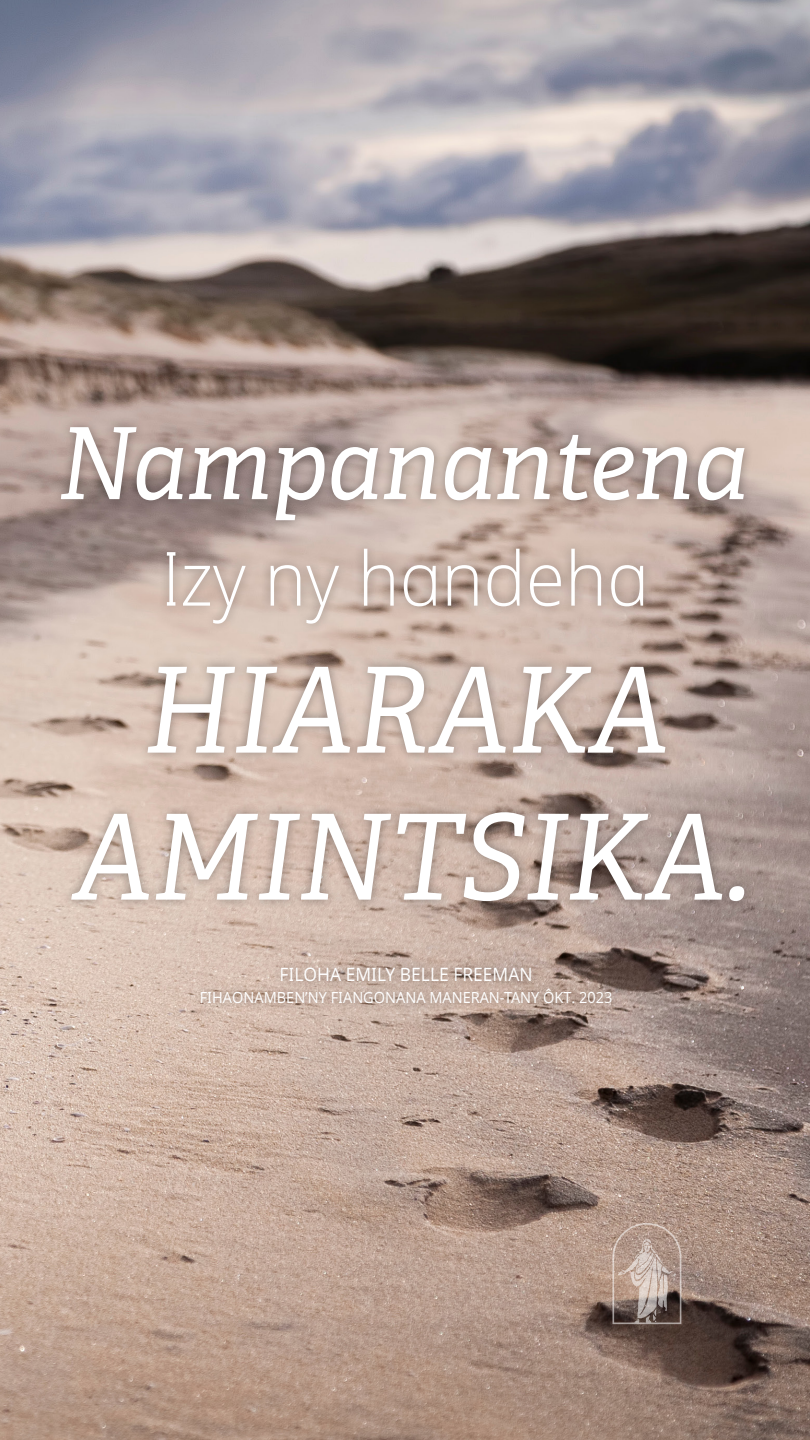
<style>
.page{position:relative;width:810px;height:1440px;background:#fff}
.page>*{position:absolute;margin:0;border:0;box-sizing:border-box;transform-origin:0 0}
.artcl13_p1_figure_image_aside_quote_firs{font:italic 118.57px/147px "Helam Slablds Lat";color:#fff;text-align:center;scale:.95 1}
.artcl13_p1_figure_image_aside_quote_firs-2{font:italic 99.45px "Helam Slablds Lat";color:#fff;scale:.95 1}
.artcl13_p1_figure_image_aside_quote_firs-3{font:300 75px "Dots Solidlds Lat";color:#fff;scale:.95 1}
.artcl13_p1_figure_image_aside_quote_cita{font:18.38px "Dots Solidlds Lat";color:#fff;scale:.95 1}
.artcl13_p1_figure_image_aside_quote_cita-2{font:15.3px "Dots Solidlds Lat";color:#fff;scale:.95 1}
</style>
<div class="page">
<img style="left:0;top:0;width:810px;height:1440px">
<div style="left:51px;top:417px;width:703px;height:596px;background:#000;opacity:.35"></div>
<svg style="left:612px;top:1223px;width:69px;height:101px;background:#a79388"></svg>
<p class="artcl13_p1_figure_image_aside_quote_firs-2" style="left:57px;top:386px;width:729px">Nampanantena</p>
<p class="artcl13_p1_figure_image_aside_quote_firs-3" style="left:162px;top:524px;width:514px">Izy ny handeha</p>
<p class="artcl13_p1_figure_image_aside_quote_firs" style="left:73px;top:635px;width:715px">HIARAKA<br>AMINTSIKA.</p>
<p class="artcl13_p1_figure_image_aside_quote_cita" style="left:280px;top:961px;width:268px">FILOHA EMILY BELLE FREEMAN</p>
<p class="artcl13_p1_figure_image_aside_quote_cita-2" style="left:200px;top:986px;width:436px">FIHAONAMBEN’NY FIANGONANA MANERAN-TANY ÔKT. 2023</p>
</div>
